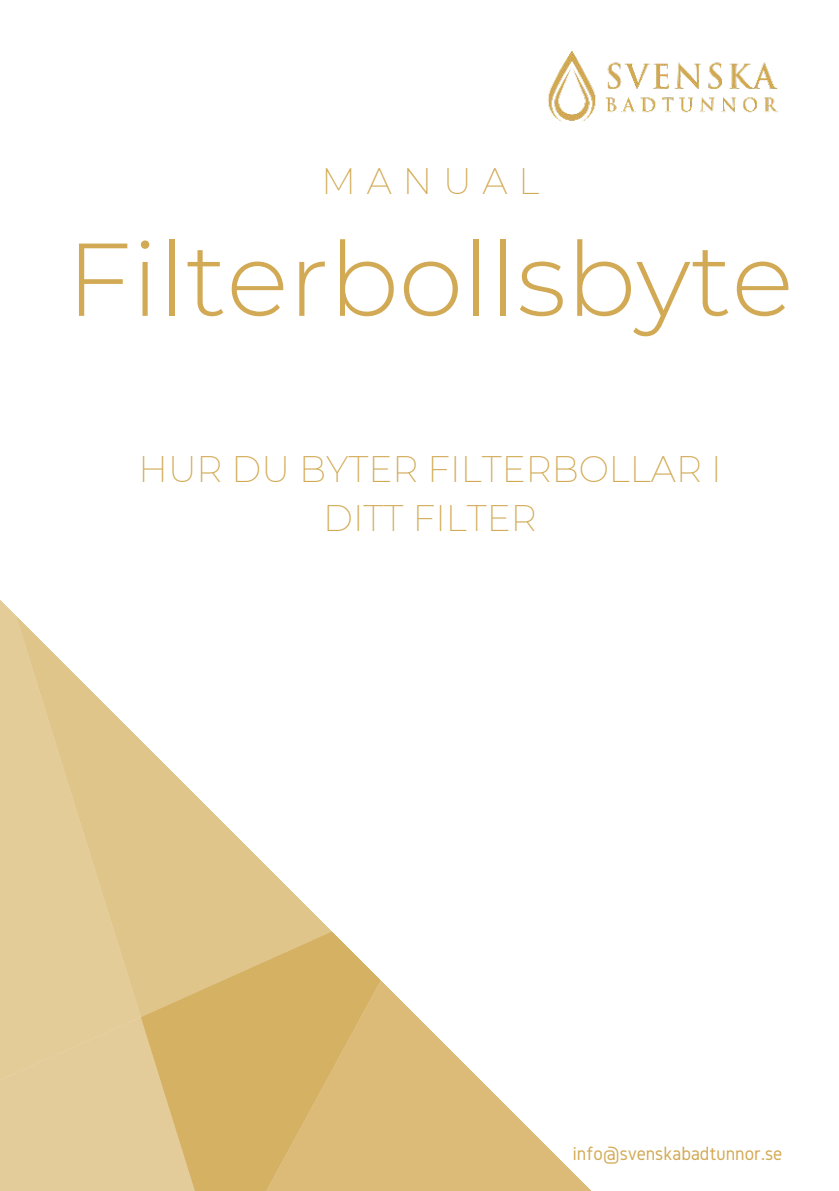
<style>
.page{position:relative;width:839px;height:1191px;background:#fff}
.page>*{position:absolute;margin:0;border:0;box-sizing:border-box;transform-origin:0 0}
.t1{font:300 103.4px "Montserrat";color:#d2aa55}
.t2{font:200 36px/49.6px "Montserrat";color:#d2aa55;text-align:center}
.t3{font:20px "Gidole";color:#d2aa55}
</style>
<div class="page">
<img style="left:548px;top:51px;width:231px;height:71px">
<div style="left:0;top:1103px;width:141px;height:88px;background:#e3cc99"></div>
<svg style="left:0;top:600px;width:141px;height:503px;background:#e6d0a2"></svg>
<svg style="left:16px;top:615px;width:315px;height:402px"></svg>
<svg style="left:141px;top:931px;width:239px;height:260px;background:#dcbe7e"></svg>
<svg style="left:221px;top:980px;width:371px;height:211px"></svg>
<p class="t2" style="left:321px;top:155px;width:219px">MANUAL</p>
<h1 class="t1" style="left:66px;top:209px;width:728px">Filterbollsbyte</h1>
<p class="t2" style="left:139px;top:443px;width:584px">HUR DU BYTER FILTERBOLLAR I<br>DITT FILTER</p>
<p class="t3" style="left:573px;top:1142px;width:211px">info@svenskabadtunnor.se</p>
</div>
